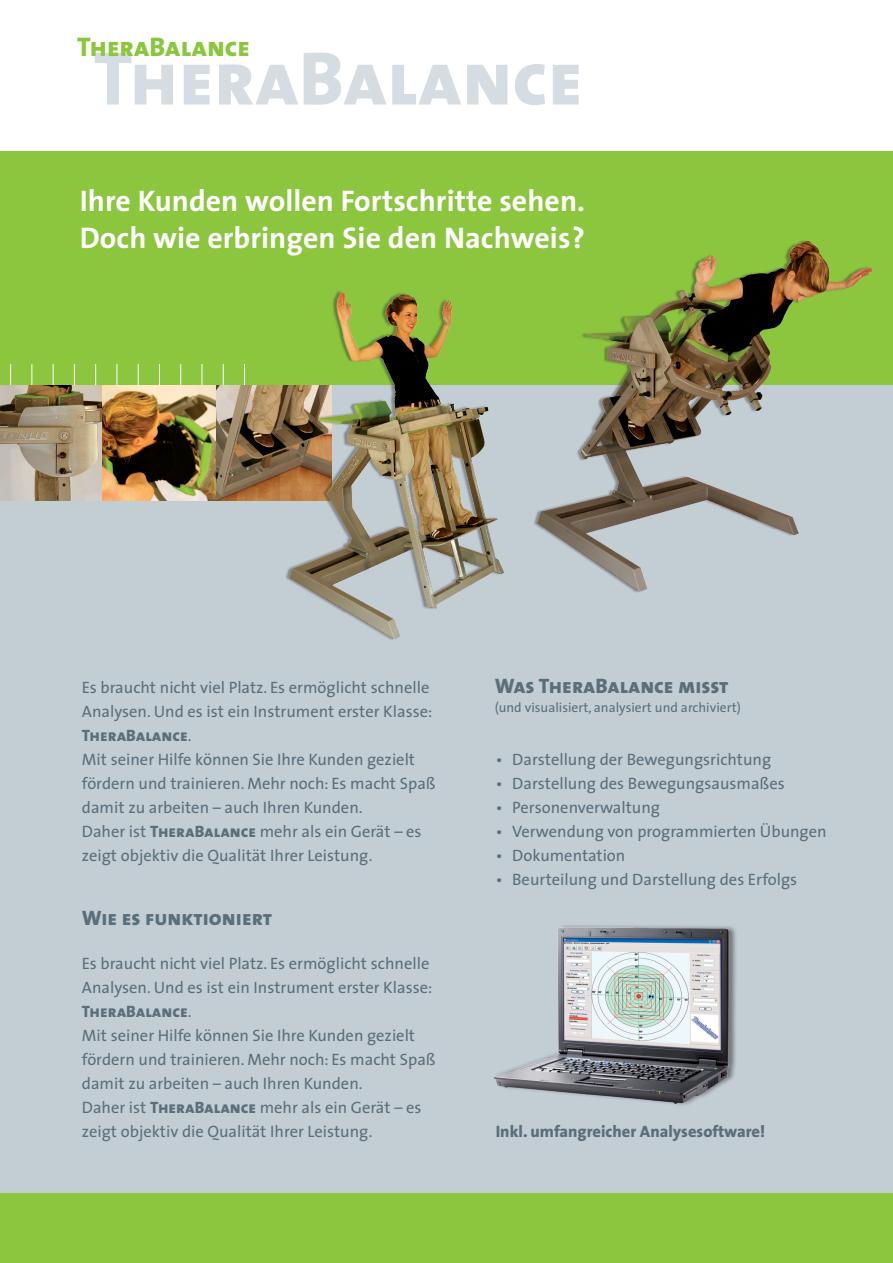
<style>
.page{position:relative;width:893px;height:1263px;background:#fff}
.page>*{position:absolute;margin:0;border:0;box-sizing:border-box;transform-origin:0 0}
.t1{font:76.5px "The Sans Extra Bold Caps";color:#d5dce2}
.t2{font:700 30px/37.5px "The Sans";color:#fff}
.t3{font:27px "The Sans Extra Bold Caps";color:#8bc63e}
.t4{font:21px "The Sans Extra Bold Caps";color:#5b6f7b}
.t5{font:16.5px/24px "The Sans";color:#5b6f7b}
.t6{font:800 16.5px "The Sans";color:#5b6f7b}
.t7{font:16.5px "The Sans Extra Bold Caps";color:#5b6f7b}
.t8{font:13.5px "The Sans";color:#5b6f7b}
.s1{font-family:"The Sans"}
.s2{font-family:"The Sans Extra Bold Caps"}
</style>
<div class="page">
<div style="left:0;top:151px;width:893px;height:1112px;background:#c3cdd4"></div>
<div style="left:0;top:1193px;width:893px;height:70px;background:#8bc63e"></div>
<div style="left:0;top:151px;width:893px;height:234px;background:#8bc63e"></div>
<svg style="left:10px;top:364px;width:1px;height:21px"></svg>
<svg style="left:32px;top:364px;width:1px;height:21px"></svg>
<svg style="left:53px;top:364px;width:1px;height:21px"></svg>
<svg style="left:74px;top:364px;width:1px;height:21px"></svg>
<svg style="left:95px;top:364px;width:1px;height:21px"></svg>
<svg style="left:117px;top:364px;width:1px;height:21px"></svg>
<svg style="left:138px;top:364px;width:1px;height:21px"></svg>
<svg style="left:159px;top:364px;width:1px;height:21px"></svg>
<svg style="left:223px;top:364px;width:1px;height:21px"></svg>
<svg style="left:244px;top:364px;width:1px;height:21px"></svg>
<svg style="left:180px;top:364px;width:1px;height:21px"></svg>
<svg style="left:202px;top:364px;width:1px;height:21px"></svg>
<div style="left:494px;top:923px;width:252px;height:195px;background:#231f20;opacity:.5"></div>
<img style="left:493px;top:925px;width:237px;height:181px">
<div style="left:532px;top:239px;width:361px;height:385px;background:#231f20;opacity:.4"></div>
<img style="left:535px;top:239px;width:340px;height:363px">
<img style="left:0;top:385px;width:102px;height:115px">
<img style="left:102px;top:385px;width:115px;height:115px">
<svg style="left:217px;top:385px;width:59px;height:115px;background:#917758"></svg>
<div style="left:284px;top:289px;width:290px;height:374px;background:#231f20;opacity:.4"></div>
<img style="left:276px;top:289px;width:239px;height:350px">
<h3 class="t3" style="left:77px;top:24px;width:174px">TheraBalance</h3>
<h1 class="t1" style="left:94px;top:14px;width:491px">TheraBalance</h1>
<h2 class="t2" style="left:80px;top:181px;width:507px">Ihre Kunden wollen Fortschritte sehen.<br>Doch wie erbringen Sie den Nachweis?</h2>
<p class="t5" style="left:82px;top:675px;width:352px">Es braucht nicht viel Platz. Es ermöglicht schnelle<br>Analysen. Und es ist ein Instrument erster Klasse:</p>
<p class="t7" style="left:82px;top:721px;width:111px">TheraBalance<span class="s1">.</span></p>
<p class="t5" style="left:82px;top:747px;width:355px">Mit seiner Hilfe können Sie Ihre Kunden gezielt fördern und trainieren. Mehr noch: Es macht Spaß damit zu arbeiten – auch Ihren Kunden.<br>Daher ist <span class="s2">TheraBalance</span> mehr als ein Gerät – es zeigt objektiv die Qualität Ihrer Leistung.</p>
<p class="t4" style="left:82px;top:900px;width:192px">Wie es funktioniert</p>
<p class="t5" style="left:82px;top:950px;width:352px">Es braucht nicht viel Platz. Es ermöglicht schnelle<br>Analysen. Und es ist ein Instrument erster Klasse:</p>
<p class="t7" style="left:82px;top:997px;width:111px">TheraBalance<span class="s1">.</span></p>
<p class="t5" style="left:82px;top:1022px;width:355px">Mit seiner Hilfe können Sie Ihre Kunden gezielt fördern und trainieren. Mehr noch: Es macht Spaß damit zu arbeiten – auch Ihren Kunden.<br>Daher ist <span class="s2">TheraBalance</span> mehr als ein Gerät – es zeigt objektiv die Qualität Ihrer Leistung.</p>
<p class="t4" style="left:495px;top:668px;width:235px">Was TheraBalance misst</p>
<p class="t8" style="left:495px;top:696px;width:248px">(und visualisiert, analysiert und archiviert)</p>
<p class="t5" style="left:496px;top:747px;width:277px">• Darstellung der Bewegungsrichtung</p>
<p class="t5" style="left:496px;top:771px;width:291px">• Darstellung des Bewegungsausmaßes</p>
<p class="t5" style="left:496px;top:795px;width:166px">• Personenverwaltung</p>
<p class="t5" style="left:496px;top:819px;width:332px">• Verwendung von programmierten Übungen</p>
<p class="t5" style="left:496px;top:843px;width:131px">• Dokumentation</p>
<p class="t5" style="left:496px;top:867px;width:303px">• Beurteilung und Darstellung des Erfolgs</p>
<p class="t6" style="left:496px;top:1118px;width:271px">Inkl. umfangreicher Analysesoftware!</p>
</div>
